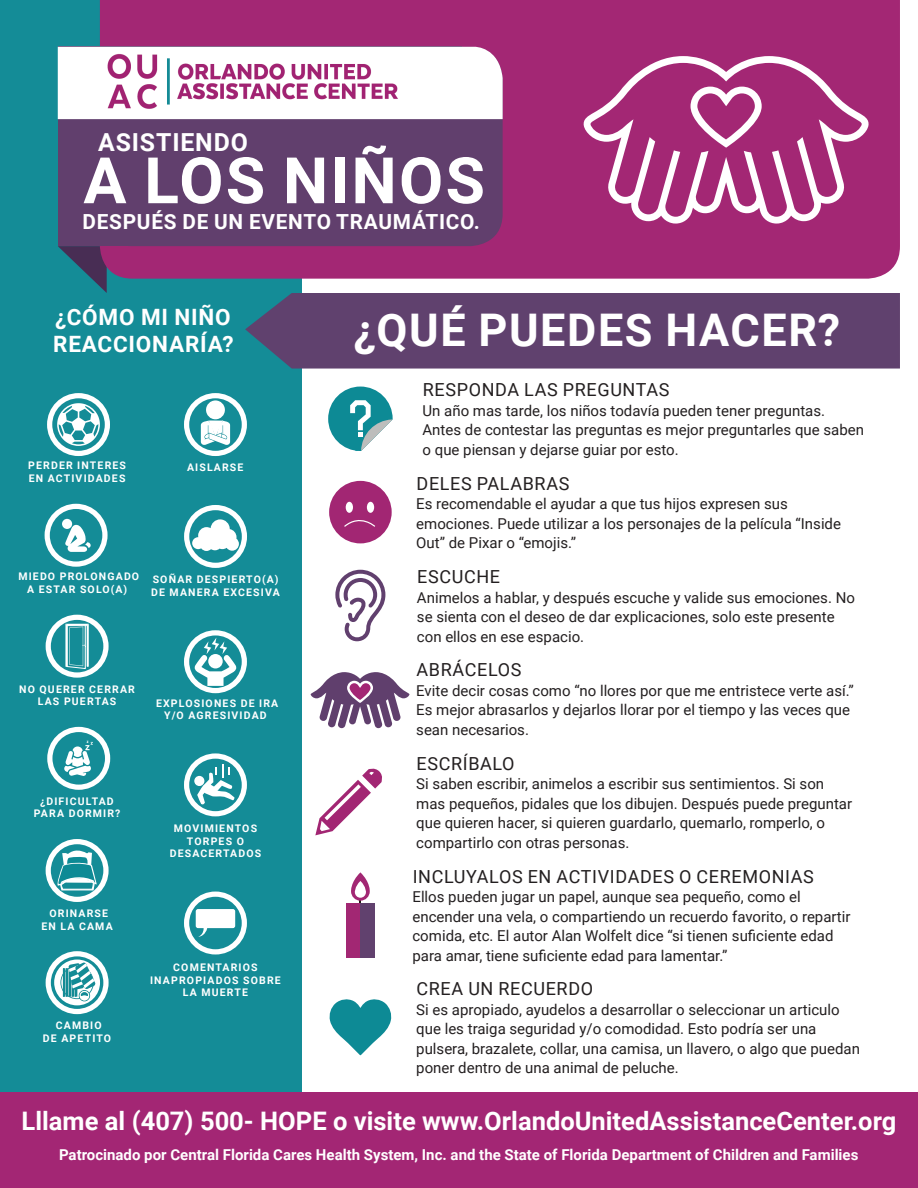
<style>
.page{position:relative;width:918px;height:1188px;background:#fff}
.page>*{position:absolute;margin:0;border:0;box-sizing:border-box;transform-origin:0 0}
.t1{font:700 64.2px "Roboto";letter-spacing:.035em;color:#fff}
.t2{font:700 45px "Roboto";letter-spacing:.035em;color:#fff}
.t3{font:700 25.5px "Roboto";color:#fff}
.t4{font:700 24.9px "Roboto";letter-spacing:.035em;color:#fff}
.t5{font:700 22.5px/27px "Roboto";letter-spacing:.035em;color:#fff}
.t6{font:700 20.85px "Roboto";letter-spacing:.035em;color:#fff}
.t7{font:18px "Roboto";letter-spacing:.035em;color:#231f20}
.t8{font:15px/19.5px "Roboto";color:#231f20}
.t9{font:700 15px "Roboto";color:#fff}
.t10{font:700 10.5px/12.6px "Roboto";letter-spacing:.11em;color:#fff;text-align:center}
</style>
<div class="page">
<div style="left:0;top:0;width:302px;height:1160px;background:#148c97"></div>
<svg style="left:58px;top:246px;width:49px;height:47px"></svg>
<div style="left:100px;top:0;width:800px;height:279px;background:#a32774"></div>
<div style="left:58px;top:47px;width:403px;height:199px;background:#613f6d"></div>
<div style="left:99px;top:47px;width:404px;height:199px;background:#613f6d;border-radius:32px"></div>
<div style="left:245px;top:293px;width:655px;height:76px;background:#60416e"></div>
<div style="left:0;top:1093px;width:918px;height:95px;background:#a32674"></div>
<div style="left:58px;top:47px;width:445px;height:72px;background:#fff"></div>
<img style="left:107px;top:54px;width:292px;height:55px">
<svg style="left:583px;top:56px;width:287px;height:168px;fill:#a32774"></svg>
<svg style="left:328px;top:387px;width:65px;height:64px"></svg>
<div style="left:329px;top:481px;width:63px;height:62px;background:#a22673;border-radius:50%"></div>
<svg style="left:344px;top:520px;width:31px;height:7px"></svg>
<div style="left:346px;top:502px;width:7px;height:11px;background:#fff;border-radius:50%"></div>
<div style="left:367px;top:502px;width:7px;height:11px;background:#fff;border-radius:50%"></div>
<svg style="left:335px;top:570px;width:50px;height:71px"></svg>
<svg style="left:310px;top:672px;width:100px;height:57px"></svg>
<svg style="left:315px;top:768px;width:67px;height:67px"></svg>
<div style="left:346px;top:903px;width:29px;height:54px;background:#a22773"></div>
<div style="left:360px;top:903px;width:15px;height:54px;background:#61416e"></div>
<svg style="left:351px;top:872px;width:19px;height:31px"></svg>
<svg style="left:354px;top:881px;width:12px;height:17px"></svg>
<svg style="left:329px;top:999px;width:63px;height:57px"></svg>
<div style="left:62px;top:519px;width:10px;height:10px;background:#fff;border-radius:50%"></div>
<svg style="left:64px;top:524px;width:27px;height:28px"></svg>
<div style="left:45px;top:504px;width:63px;height:63px;border:5px solid #fff;border-radius:50%"></div>
<div style="left:47px;top:393px;width:63px;height:63px;border:5px solid #fff;border-radius:50%"></div>
<svg style="left:57px;top:403px;width:43px;height:43px"></svg>
<div style="left:46px;top:615px;width:63px;height:63px;border:5px solid #fff;border-radius:50%"></div>
<svg style="left:65px;top:624px;width:24px;height:45px"></svg>
<svg style="left:57px;top:849px;width:40px;height:41px"></svg>
<div style="left:46px;top:839px;width:63px;height:63px;border:5px solid #fff;border-radius:50%"></div>
<svg style="left:53px;top:959px;width:48px;height:47px"></svg>
<div style="left:46px;top:951px;width:63px;height:63px;border:5px solid #fff;border-radius:50%"></div>
<div style="left:47px;top:727px;width:63px;height:63px;border:5px solid #fff;border-radius:50%"></div>
<svg style="left:64px;top:741px;width:29px;height:35px"></svg>
<div style="left:184px;top:393px;width:63px;height:63px;border:5px solid #fff;border-radius:50%"></div>
<div style="left:206px;top:400px;width:19px;height:19px;background:#fff;border-radius:50%"></div>
<svg style="left:201px;top:420px;width:29px;height:25px"></svg>
<div style="left:184px;top:505px;width:63px;height:63px;border:5px solid #fff;border-radius:50%"></div>
<svg style="left:192px;top:519px;width:47px;height:32px"></svg>
<svg style="left:193px;top:638px;width:45px;height:48px"></svg>
<div style="left:184px;top:630px;width:63px;height:63px;border:5px solid #fff;border-radius:50%"></div>
<div style="left:184px;top:892px;width:63px;height:63px;border:5px solid #fff;border-radius:50%"></div>
<svg style="left:196px;top:909px;width:39px;height:28px"></svg>
<div style="left:184px;top:753px;width:63px;height:63px;border:5px solid #fff;border-radius:50%"></div>
<svg style="left:197px;top:765px;width:37px;height:39px"></svg>
<div style="left:194px;top:776px;width:10px;height:10px;background:#fff;border-radius:50%"></div>
<p class="t4" style="left:98px;top:125px;width:151px">ASISTIENDO</p>
<p class="t1" style="left:83px;top:135px;width:403px">A LOS NIÑOS</p>
<p class="t6" style="left:83px;top:207px;width:399px">DESPUÉS DE UN EVENTO TRAUMÁTICO.</p>
<p class="t5" style="left:53px;top:303px;width:182px">¿CÓMO MI NIÑO<br>REACCIONARÍA?</p>
<p class="t2" style="left:353px;top:299px;width:488px">¿QUÉ PUEDES HACER?</p>
<p class="t7" style="left:423px;top:377px;width:248px">RESPONDA LAS PREGUNTAS</p>
<p class="t8" style="left:423px;top:400px;width:443px">Un año mas tarde, los niños todavía pueden tener preguntas.<br>Antes de contestar las preguntas es mejor preguntarles que saben o que piensan y dejarse guiar por esto.</p>
<p class="t7" style="left:417px;top:471px;width:154px">DELES PALABRAS</p>
<p class="t8" style="left:416px;top:494px;width:426px">Es recomendable el ayudar a que tus hijos expresen sus emociones. Puede utilizar a los personajes de la película “Inside<br>Out” de Pixar o “emojis.”</p>
<p class="t7" style="left:417px;top:564px;width:84px">ESCUCHE</p>
<p class="t8" style="left:417px;top:587px;width:439px">Animelos a hablar, y después escuche y valide sus emociones. No se sienta con el deseo de dar explicaciones, solo este presente con ellos en ese espacio.</p>
<p class="t7" style="left:417px;top:657px;width:106px">ABRÁCELOS</p>
<p class="t8" style="left:416px;top:680px;width:439px">Evite decir cosas como “no llores por que me entristece verte así.”<br>Es mejor abrasarlos y dejarlos llorar por el tiempo y las veces que sean necesarios.</p>
<p class="t7" style="left:417px;top:751px;width:100px">ESCRÍBALO</p>
<p class="t8" style="left:416px;top:774px;width:437px">Si saben escribir, animelos a escribir sus sentimientos. Si son mas pequeños, pidales que los dibujen. Después puede preguntar que quieren hacer, si quieren guardarlo, quemarlo, romperlo, o compartirlo con otras personas.</p>
<p class="t7" style="left:413px;top:864px;width:403px">INCLUYALOS EN ACTIVIDADES O CEREMONIAS</p>
<p class="t8" style="left:412px;top:886px;width:440px">Ellos pueden jugar un papel, aunque sea pequeño, como el encender una vela, o compartiendo un recuerdo favorito, o repartir comida, etc. El autor Alan Wolfelt dice “si tienen suficiente edad para amar, tiene suficiente edad para lamentar.”</p>
<p class="t7" style="left:417px;top:976px;width:178px">CREA UN RECUERDO</p>
<p class="t8" style="left:416px;top:999px;width:445px">Si es apropiado, ayudelos a desarrollar o seleccionar un articulo que les traiga seguridad y/o comodidad. Esto podría ser una pulsera, brazalete, collar, una camisa, un llavero, o algo que puedan poner dentro de una animal de peluche.</p>
<p class="t3" style="left:22px;top:1103px;width:876px">Lllame al (407) 500- HOPE o visite www.OrlandoUnitedAssistanceCenter.org</p>
<p class="t9" style="left:59px;top:1144px;width:801px">Patrocinado por Central Florida Cares Health System, Inc. and the State of Florida Department of Children and Families</p>
<p class="t10" style="left:28px;top:459px;width:99px;text-align:left">PERDER INTERES<br>EN ACTIVIDADES</p>
<p class="t10" style="left:187px;top:460px;width:58px">AISLARSE</p>
<p class="t10" style="left:18px;top:570px;width:122px">MIEDO PROLONGADO<br>A ESTAR SOLO(A)</p>
<p class="t10" style="left:151px;top:573px;width:130px;text-align:left">SOÑAR DESPIERTO(A)<br>DE MANERA EXCESIVA</p>
<p class="t10" style="left:19px;top:682px;width:117px">NO QUERER CERRAR<br>LAS PUERTAS</p>
<p class="t10" style="left:156px;top:696px;width:124px">EXPLOSIONES DE IRA<br>Y/O AGRESIVIDAD</p>
<p class="t10" style="left:34px;top:794px;width:88px">¿DIFICULTAD<br>PARA DORMIR?</p>
<p class="t10" style="left:170px;top:822px;width:93px">MOVIMIENTOS<br>TORPES O<br>DESACERTADOS</p>
<p class="t10" style="left:41px;top:907px;width:73px">ORINARSE<br>EN LA CAMA</p>
<p class="t10" style="left:150px;top:961px;width:132px">COMENTARIOS<br>INAPROPIADOS SOBRE<br>LA MUERTE</p>
<p class="t10" style="left:43px;top:1019px;width:70px">CAMBIO<br>DE APETITO</p>
</div>
